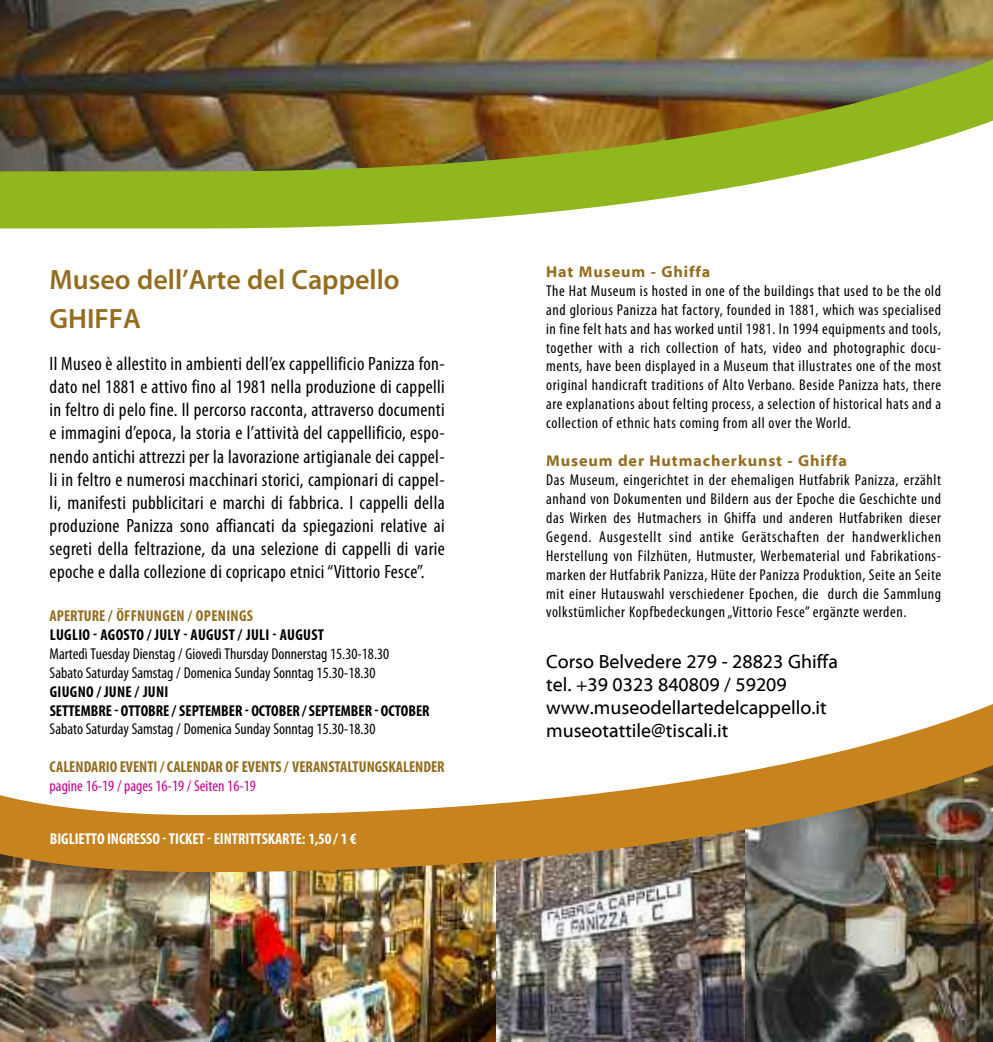
<style>
.page{position:relative;width:993px;height:1042px;background:#fff}
.page>*{position:absolute;margin:0;border:0;box-sizing:border-box;transform-origin:0 0}
.t1{font:600 28px/39.2px "Myriad Pro";color:#946d1e}
.t2{font:condensed 19.25px/23.1px "Myriad Pro";letter-spacing:.02em;color:#000;text-align:justify}
.t3{font:19.25px/23.1px "Myriad Web Pro";color:#000}
.t4{font:condensed 15.75px/18.9px "Myriad Pro";color:#000;text-align:justify}
.t5{font:700 condensed 15.75px/18.9px "Myriad Pro";color:#000}
.t6{font:700 condensed 15.75px "Myriad Pro";color:#946d1e}
.t7{font:700 condensed 15.75px "Myriad Pro";color:#fff}
.t8{font:700 15.75px "Myriad Web Pro";letter-spacing:.055em;color:#946d1e}
.t9{font:700 condensed 15.75px "Myriad Pro";letter-spacing:.02em;color:#000}
.t10{font:condensed 15.75px "Myriad Pro";color:#c7008d}
.t11{font:700 condensed 15.75px "Myriad Pro";letter-spacing:.02em;color:#946d1e}
</style>
<div class="page">
<img style="left:744px;top:900px;width:248px;height:142px">
<img style="left:496px;top:900px;width:248px;height:142px">
<img style="left:0;top:900px;width:210px;height:142px">
<img style="left:210px;top:900px;width:285px;height:142px">
<img style="left:0;top:0;width:992px;height:47px">
<img style="left:0;top:704px;width:992px;height:196px">
<img style="left:0;top:47px;width:992px;height:182px">
<h1 class="t1" style="left:50px;top:262px;width:351px">Museo dell’Arte del Cappello<br>GHIFFA</h1>
<p class="t2" style="left:50px;top:354px;width:396px">Il Museo è allestito in ambienti dell’ex cappellificio Panizza fon&shy;dato nel 1881 e attivo fino al 1981 nella produzione di cappelli in feltro di pelo fine. Il percorso racconta, attraverso documenti e immagini d’epoca, la storia e l’attività del cappellificio, espo&shy;nendo antichi attrezzi per la lavorazione artigianale dei cappel&shy;li in feltro e numerosi macchinari storici, campionari di cappel&shy;li, manifesti pubblicitari e marchi di fabbrica. I cappelli della produzione Panizza sono affiancati da spiegazioni relative ai segreti della feltrazione, da una selezione di cappelli di varie epoche e dalla collezione di copricapo etnici“Vittorio Fesce”.</p>
<p class="t11" style="left:50px;top:610px;width:205px">APERTURE/ ÖFFNUNGEN / OPENINGS</p>
<p class="t9" style="left:50px;top:629px;width:276px">LUGLIO - AGOSTO / JULY - AUGUST / JULI - AUGUST</p>
<p class="t4" style="left:50px;top:645px;width:341px">Martedì Tuesday Dienstag / Giovedì Thursday Donnerstag 15.30-18.30<br>Sabato Saturday Samstag / Domenica Sunday Sonntag 15.30-18.30</p>
<p class="t5" style="left:50px;top:683px;width:381px">GIUGNO / JUNE / JUNI<br>SETTEMBRE- OTTOBRE/ SEPTEMBER - OCTOBER /SEPTEMBER - OCTOBER</p>
<p class="t4" style="left:50px;top:721px;width:327px">Sabato Saturday Samstag / Domenica Sunday Sonntag 15.30-18.30</p>
<p class="t6" style="left:50px;top:761px;width:396px">CALENDARIO EVENTI / CALENDAR OF EVENTS / VERANSTALTUNGSKALENDER</p>
<p class="t10" style="left:50px;top:780px;width:208px">pagine 16-19 / pages 16-19 / Seiten 16-19</p>
<p class="t7" style="left:50px;top:833px;width:308px">BIGLIETTO INGRESSO -TICKET-EINTRITTSKARTE: 1,50 / 1 €</p>
<p class="t8" style="left:546px;top:263px;width:166px">Hat Museum - Ghiffa</p>
<p class="t4" style="left:546px;top:282px;width:396px">The Hat Museum is hosted in one of the buildings that used to be the old and glorious Panizza hat factory, founded in 1881, which was specialised in fine felt hats and has worked until 1981. In 1994 equipments and tools, together with a rich collection of hats, video and photographic docu&shy;ments, have been displayed in a Museum that illustrates one of the most original handicraft traditions of Alto Verbano. Beside Panizza hats, there are explanations about felting process, a selection of historical hats and a collection of ethnic hats coming from all over the World.</p>
<p class="t8" style="left:546px;top:452px;width:302px">Museum der Hutmacherkunst - Ghiffa</p>
<p class="t4" style="left:546px;top:472px;width:396px">Das Museum, eingerichtet in der ehemaligen Hutfabrik Panizza, erzählt anhand von Dokumenten und Bildern aus der Epoche die Geschichte und das Wirken des Hutmachers in Ghiffa und anderen Hutfabriken dieser Gegend. Ausgestellt sind antike Gerätschaften der handwerklichen Herstellung von Filzhüten, Hutmuster, Werbematerial und Fabrikations&shy;marken der Hutfabrik Panizza, Hüte der Panizza Produktion, Seite an Seite mit einer Hutauswahl verschiedener Epochen, die durch die Sammlung volkstümlicher Kopfbedeckungen „Vittorio Fesce”ergänzte werden.</p>
<p class="t3" style="left:546px;top:650px;width:293px">Corso Belvedere 279 - 28823 Ghiffa tel. +39 0323 840809 / 59209 www.museodellartedelcappello.it museotattile@tiscali.it</p>
</div>
